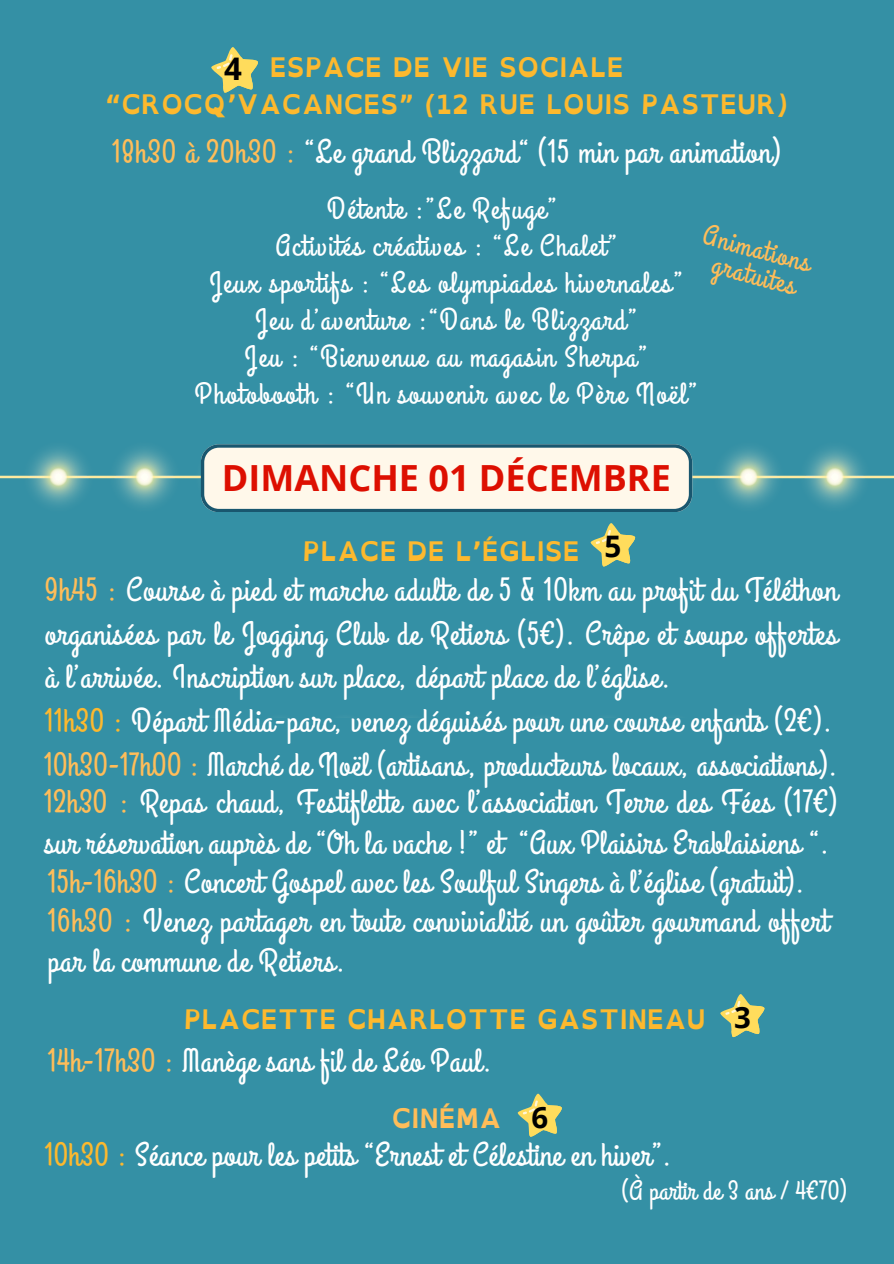
<style>
.page{position:relative;width:894px;height:1264px;background:#fff}
.page>*{position:absolute;margin:0;border:0;box-sizing:border-box;transform-origin:0 0}
.t1{font:700 36px "Open Sans";color:#dd0f01}
.t2{font:33px/43.8px "Grand Hotel";letter-spacing:.02em;color:#fff}
.t3{font:700 31.05px "Open Sans";color:#000}
.t4{font:30px "Grand Hotel";letter-spacing:.06em;color:#fff}
.t5{font:700 29.7px "Open Sans";color:#000}
.t6{font:700 29.4px "Open Sans";color:#000}
.t7{font:28.5px "Grand Hotel";color:#ffbd59}
.t8{font:700 27px/37.2px "Open Dyslexic";color:#fdb92e;text-align:center}
.t9{font:27px "Grand Hotel";letter-spacing:.015em;color:#fff}
.t10{font:700 27px "Open Dyslexic";color:#ffbd59}
.s1{color:#ffbd59}
.s2{color:#fdb92e}
</style>
<div class="page">
<div style="left:0;top:0;width:893px;height:1263px;background:#3490a5"></div>
<img style="left:0;top:448px;width:893px;height:58px">
<svg style="left:201px;top:444px;width:491px;height:68px;background:#e4e6dc"></svg>
<svg style="left:211px;top:47px;width:47px;height:46px"></svg>
<svg style="left:590px;top:523px;width:45px;height:44px"></svg>
<svg style="left:517px;top:1093px;width:45px;height:44px"></svg>
<svg style="left:720px;top:994px;width:45px;height:43px"></svg>
<p class="t8" style="left:105px;top:48px;width:684px">ESPACE DE VIE SOCIALE<br>“CROCQ’VACANCES” (12 RUE LOUIS PASTEUR)</p>
<h3 class="t2" style="left:112px;top:132px;width:670px"><span class="s1">18h30 à 20h30 :</span> “Le grand Blizzard“ (15 min par animation)</h3>
<h2 class="t4" style="left:327px;top:189px;width:231px">Détente :”Le Refuge”</h2>
<p class="t4" style="left:275px;top:226px;width:343px">Activités créatives : “Le Chalet”</p>
<p class="t4" style="left:210px;top:263px;width:474px">Jeux sportifs : “Les olympiades hivernales”</p>
<p class="t4" style="left:255px;top:300px;width:383px">Jeu d’aventure :“Dans le Blizzard”</p>
<p class="t4" style="left:245px;top:338px;width:403px">Jeu : “Bienvenue au magasin Sherpa”</p>
<p class="t4" style="left:195px;top:375px;width:504px">Photobooth : “Un souvenir avec le Père Noël”</p>
<h2 class="t3" style="left:224px;top:47px;width:19px">4</h2>
<p class="t7" style="left:708px;top:217px;width:112px;rotate:15deg">Animations</p>
<h3 class="t7" style="left:717px;top:246px;width:88px;rotate:15deg">gratuites</h3>
<p class="t1" style="left:222px;top:452px;width:450px">DIMANCHE 01 DÉCEMBRE</p>
<p class="t8" style="left:302px;top:532px;width:278px">PLACE DE L’ÉGLISE</p>
<p class="t2" style="left:45px;top:569px;width:793px"><span class="s1">9h45 :</span> Course à pied et marche adulte de 5 &amp; 10km au profit du Téléthon organisées par le Jogging Club de Retiers (5€). Crêpe et soupe offertes à l’arrivée. Inscription sur place, départ place de l’église.<br><span class="s2">11h30 :</span> Départ Média-parc, venez déguisés pour une course enfants (2€).</p>
<h1 class="t2" style="left:44px;top:744px;width:794px"><span class="s1">10h30-17h00 :</span> Marché de Noël (artisans, producteurs locaux, associations).</h1>
<h2 class="t5" style="left:604px;top:525px;width:18px">5</h2>
<h2 class="t2" style="left:44px;top:783px;width:794px;line-height:40.5px"><span class="s1">12h30 :</span> Repas chaud, Festiflet e avec l’association Terre des Fées (17€) sur réservation auprès de “Oh la vache !” et “Aux Plaisirs Erablaisiens “.</h2>
<p class="t2" style="left:48px;top:861px;width:757px"><span class="s1">15h-16h30 :</span> Concert Gospel avec les Soulful Singers à l’église (gratuit).</p>
<p class="t2" style="left:48px;top:901px;width:781px;line-height:40.5px"><span class="s1">16h30 :</span> Venez partager en toute convivialité un goûter gourmand offert par la commune de Retiers.</p>
<h2 class="t8" style="left:184px;top:1000px;width:523px">PLACETTE CHARLOTTE GASTINEAU</h2>
<h3 class="t6" style="left:734px;top:996px;width:18px">3</h3>
<p class="t2" style="left:48px;top:1040px;width:445px"><span class="s1">14h-17h30 :</span> Manège sans fil de Léo Paul.</p>
<h2 class="t10" style="left:391px;top:1093px;width:112px">CINÉMA</h2>
<h2 class="t2" style="left:45px;top:1133px;width:627px"><span class="s2">10h30 :</span> Séance pour les petits “Ernest et Célestine en hiver”.</h2>
<h3 class="t6" style="left:531px;top:1096px;width:18px">6</h3>
<p class="t9" style="left:621px;top:1173px;width:227px">(À partir de 3 ans / 4€70)</p>
</div>
